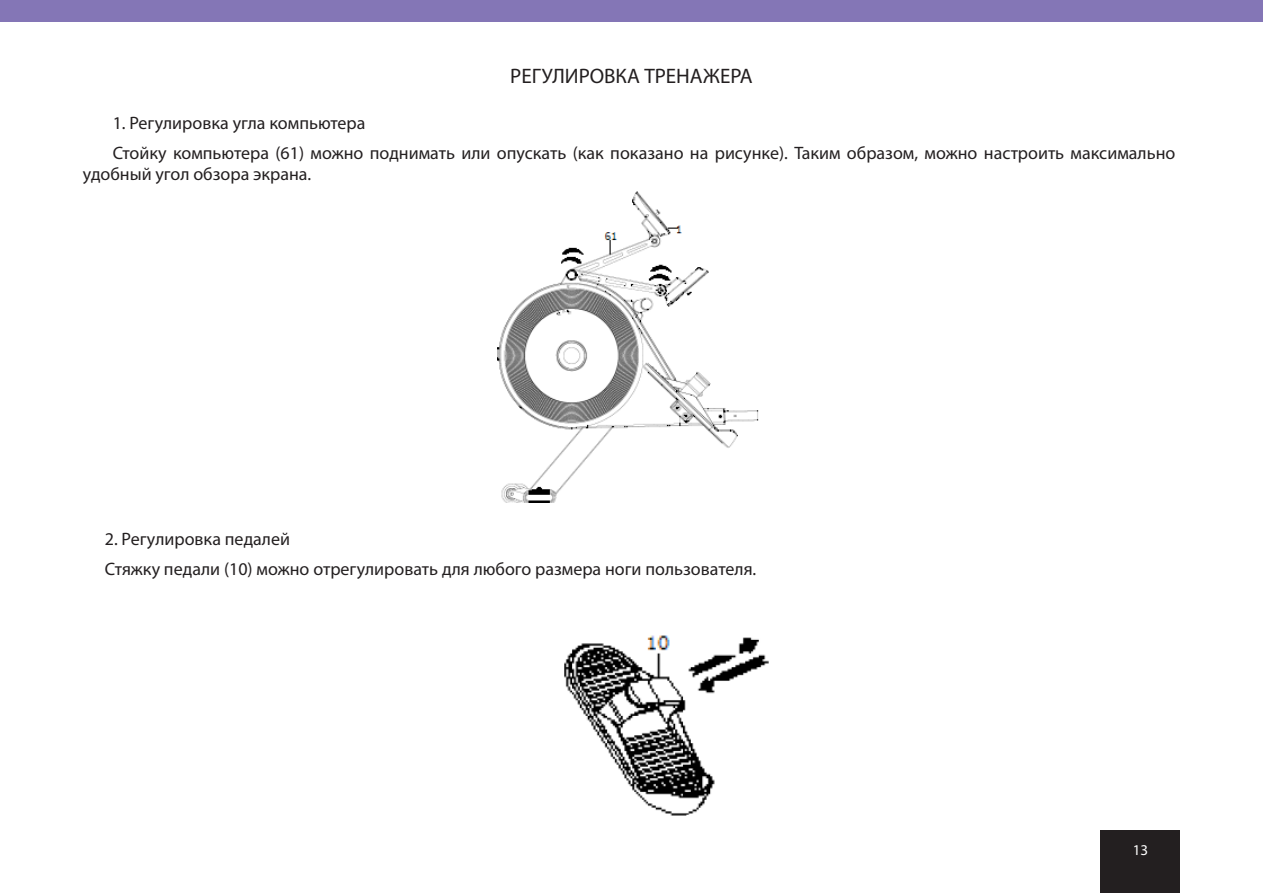
<style>
.page{position:relative;width:1263px;height:893px;background:#fff}
.page>*{position:absolute;margin:0;border:0;box-sizing:border-box;transform-origin:0 0}
.РАЗДЕЛ{font:21px "Myriad Pro";color:#231f20}
.Обычный_текст__с_отс{font:18px/21.6px "Myriad Pro";color:#231f20}
.t1{font:15px "Myriad Pro";color:#fff}
</style>
<div class="page">
<div style="left:0;top:0;width:1263px;height:21px;background:#8476b6"></div>
<div style="left:1101px;top:831px;width:79px;height:62px;background:#231f20"></div>
<img style="left:497px;top:191px;width:262px;height:311px">
<img style="left:564px;top:635px;width:204px;height:181px">
<p class="РАЗДЕЛ" style="left:510px;top:63px;width:244px">РЕГУЛИРОВКА ТРЕНАЖЕРА</p>
<p class="Обычный_текст__с_отс" style="left:113px;top:111px;width:254px">1. Регулировка угла компьютера</p>
<p class="Обычный_текст__с_отс" style="left:83px;top:142px;width:1094px;text-indent:30px">Стойку компьютера (61) можно поднимать или опускать (как показано на рисунке). Таким образом, можно настроить максимально удобный угол обзора экрана.</p>
<p class="Обычный_текст__с_отс" style="left:105px;top:528px;width:187px">2. Регулировка педалей</p>
<p class="Обычный_текст__с_отс" style="left:105px;top:558px;width:653px">Стяжку педали (10) можно отрегулировать для любого размера ноги пользователя.</p>
<p class="t1" style="left:1133px;top:841px;width:17px">13</p>
</div>
